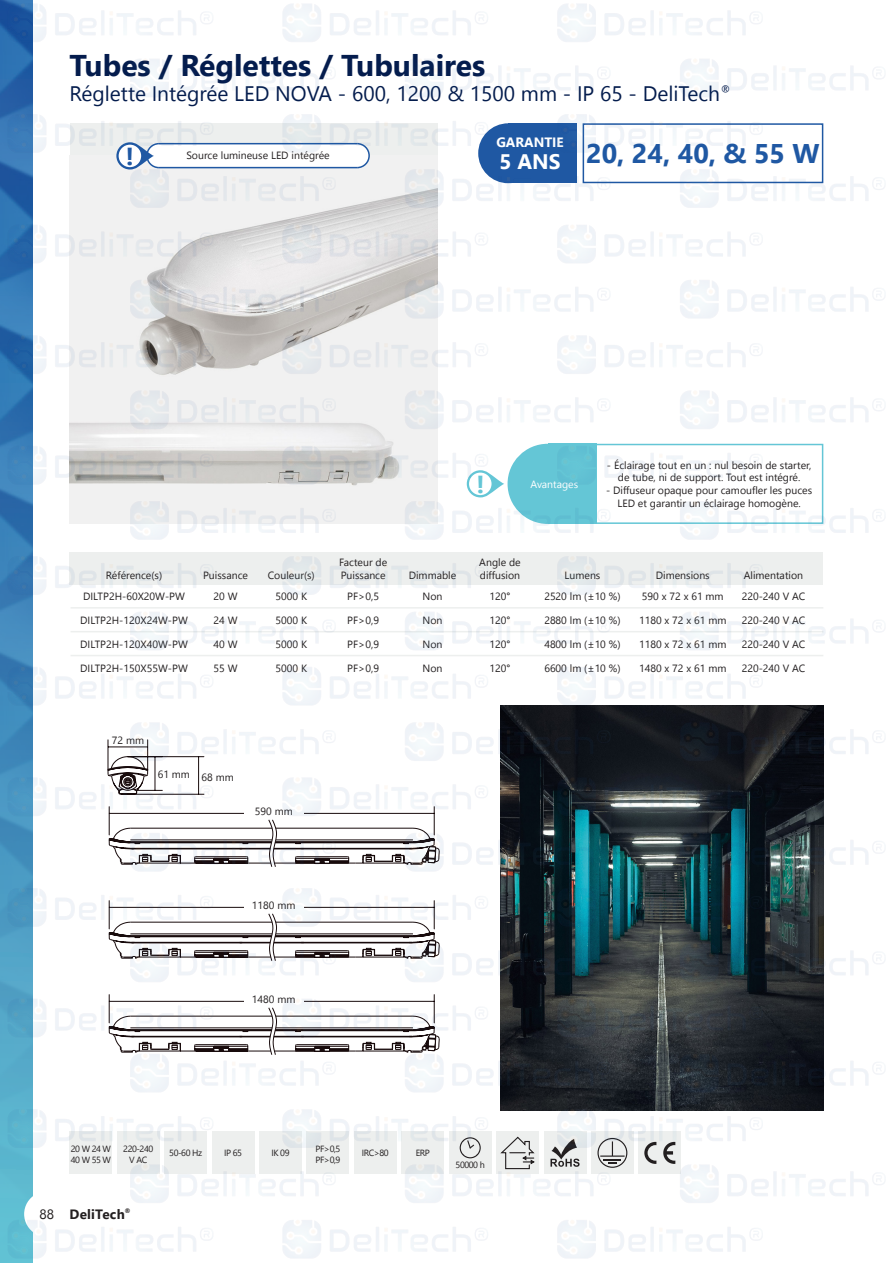
<style>
.page{position:relative;width:893px;height:1263px;background:#fff}
.page>*{position:absolute;margin:0;border:0;box-sizing:border-box;transform-origin:0 0}
.t1{font:700 30px "Nirmala UI";color:#041c4d}
.t2{font:700 27px "Nirmala UI";color:#1f58a3}
.t3{font:700 24.6px "Nirmala UI";color:#64c6d6}
.t4{font:700 24.6px "Nirmala UI";color:#1f58a3}
.t5{font:21px "Nirmala UI";color:#041c4d}
.t6{font:700 21px "Nirmala UI";color:#fff}
.t7{font:700 13.5px "Nirmala UI";letter-spacing:.015em;color:#231f20}
.t8{font:700 13.5px "Nirmala UI";color:#fff}
.t9{font:10.5px "Nirmala UI";color:#231f20}
.t10{font:10.5px "Nirmala UI";color:#fff}
.t11{font:9px/10.8px "Nirmala UI";letter-spacing:-.05em;color:#231f20}
.s1{font-weight:400}
</style>
<div class="page">
<img style="left:0;top:0;width:885px;height:1263px">
<p class="t1" style="left:70px;top:40px;width:417px">Tubes / Réglettes / Tubulaires</p>
<p class="t5" style="left:70px;top:77px;width:663px">Réglette Intégrée LED NOVA - 600, 1200 &amp; 1500 mm - IP 65 - DeliTech<sup>®</sup></p>
<p class="t4" style="left:126px;top:135px;width:10px">!</p>
<p class="t9" style="left:186px;top:147px;width:145px">Source lumineuse LED intégrée</p>
<p class="t8" style="left:496px;top:131px;width:69px">GARANTIE</p>
<p class="t6" style="left:500px;top:144px;width:63px">5 ANS</p>
<p class="t2" style="left:586px;top:130px;width:235px">20, 24, 40, &amp; 55 W</p>
<p class="t9" style="left:106px;top:567px;width:58px">Référence(s)</p>
<p class="t9" style="left:83px;top:588px;width:103px">DILTP2H-60X20W-PW</p>
<p class="t9" style="left:80px;top:612px;width:109px">DILTP2H-120X24W-PW</p>
<p class="t9" style="left:80px;top:635px;width:109px">DILTP2H-120X40W-PW</p>
<p class="t9" style="left:80px;top:659px;width:109px">DILTP2H-150X55W-PW</p>
<p class="t9" style="left:203px;top:567px;width:46px">Puissance</p>
<p class="t9" style="left:214px;top:588px;width:26px">20 W</p>
<p class="t9" style="left:214px;top:612px;width:26px">24 W</p>
<p class="t9" style="left:214px;top:635px;width:26px">40 W</p>
<p class="t9" style="left:214px;top:659px;width:26px">55 W</p>
<p class="t9" style="left:339px;top:554px;width:50px">Facteur de</p>
<p class="t9" style="left:268px;top:567px;width:49px">Couleur(s)</p>
<p class="t9" style="left:341px;top:567px;width:46px">Puissance</p>
<p class="t9" style="left:275px;top:588px;width:33px">5000 K</p>
<p class="t9" style="left:275px;top:612px;width:33px">5000 K</p>
<p class="t9" style="left:275px;top:635px;width:33px">5000 K</p>
<p class="t9" style="left:275px;top:659px;width:33px">5000 K</p>
<p class="t9" style="left:347px;top:588px;width:33px">PF&gt;0,5</p>
<p class="t9" style="left:347px;top:612px;width:33px">PF&gt;0,9</p>
<p class="t9" style="left:347px;top:635px;width:33px">PF&gt;0,9</p>
<p class="t9" style="left:347px;top:659px;width:33px">PF&gt;0,9</p>
<p class="t9" style="left:409px;top:567px;width:49px">Dimmable</p>
<p class="t9" style="left:422px;top:588px;width:21px">Non</p>
<p class="t9" style="left:422px;top:612px;width:21px">Non</p>
<p class="t9" style="left:422px;top:635px;width:21px">Non</p>
<p class="t9" style="left:422px;top:659px;width:21px">Non</p>
<p class="t3" style="left:476px;top:463px;width:10px">!</p>
<p class="t10" style="left:530px;top:475px;width:49px">Avantages</p>
<p class="t9" style="left:607px;top:456px;width:206px">- Éclairage tout en un : nul besoin de starter,</p>
<p class="t9" style="left:618px;top:469px;width:184px">de tube, ni de support. Tout est intégré.</p>
<p class="t9" style="left:606px;top:482px;width:208px">- Diffuseur opaque pour camoufler les puces</p>
<p class="t9" style="left:617px;top:494px;width:185px">LED et garantir un éclairage homogène.</p>
<p class="t9" style="left:479px;top:554px;width:43px">Angle de</p>
<p class="t9" style="left:480px;top:567px;width:42px">diffusion</p>
<p class="t9" style="left:490px;top:588px;width:22px">120°</p>
<p class="t9" style="left:490px;top:611px;width:22px">120°</p>
<p class="t9" style="left:490px;top:635px;width:22px">120°</p>
<p class="t9" style="left:490px;top:659px;width:22px">120°</p>
<p class="t9" style="left:565px;top:567px;width:37px">Lumens</p>
<p class="t9" style="left:656px;top:567px;width:55px">Dimensions</p>
<p class="t9" style="left:544px;top:588px;width:78px">2520 lm (±10 %)</p>
<p class="t9" style="left:544px;top:612px;width:78px">2880 lm (±10 %)</p>
<p class="t9" style="left:544px;top:635px;width:78px">4800 lm (±10 %)</p>
<p class="t9" style="left:544px;top:659px;width:78px">6600 lm (±10 %)</p>
<p class="t9" style="left:642px;top:588px;width:83px">590 x 72 x 61 mm</p>
<p class="t9" style="left:639px;top:612px;width:89px">1180 x 72 x 61 mm</p>
<p class="t9" style="left:639px;top:635px;width:89px">1180 x 72 x 61 mm</p>
<p class="t9" style="left:639px;top:659px;width:89px">1480 x 72 x 61 mm</p>
<p class="t9" style="left:744px;top:567px;width:61px">Alimentation</p>
<p class="t9" style="left:742px;top:588px;width:65px">220-240 V AC</p>
<p class="t9" style="left:742px;top:612px;width:65px">220-240 V AC</p>
<p class="t9" style="left:742px;top:635px;width:65px">220-240 V AC</p>
<p class="t9" style="left:742px;top:659px;width:65px">220-240 V AC</p>
<p class="t9" style="left:112px;top:731px;width:34px">72 mm</p>
<p class="t9" style="left:158px;top:766px;width:34px">61 mm</p>
<p class="t9" style="left:201px;top:768px;width:34px">68 mm</p>
<p class="t9" style="left:255px;top:803px;width:39px">590 mm</p>
<p class="t9" style="left:252px;top:897px;width:45px">1180 mm</p>
<p class="t9" style="left:252px;top:991px;width:45px">1480 mm</p>
<p class="t11" style="left:71px;top:1143px;width:42px">20 W 24 W</p>
<p class="t11" style="left:71px;top:1154px;width:42px">40 W 55 W</p>
<p class="t11" style="left:123px;top:1143px;width:32px">220-240</p>
<p class="t11" style="left:129px;top:1154px;width:19px">V AC</p>
<p class="t11" style="left:224px;top:1147px;width:19px">IP 65</p>
<p class="t11" style="left:315px;top:1143px;width:26px">PF&gt;0,5<br>PF&gt;0,9</p>
<p class="t11" style="left:169px;top:1147px;width:34px">50-60 Hz</p>
<p class="t11" style="left:272px;top:1147px;width:19px">IK 09</p>
<p class="t11" style="left:362px;top:1147px;width:28px">IRC&gt;80</p>
<p class="t7" style="left:39px;top:1202px;width:93px"><span class="s1">88</span> DeliTech<sup>®</sup></p>
<p class="t11" style="left:416px;top:1147px;width:16px">ERP</p>
<p class="t11" style="left:456px;top:1159px;width:31px">50000 h</p>
</div>
